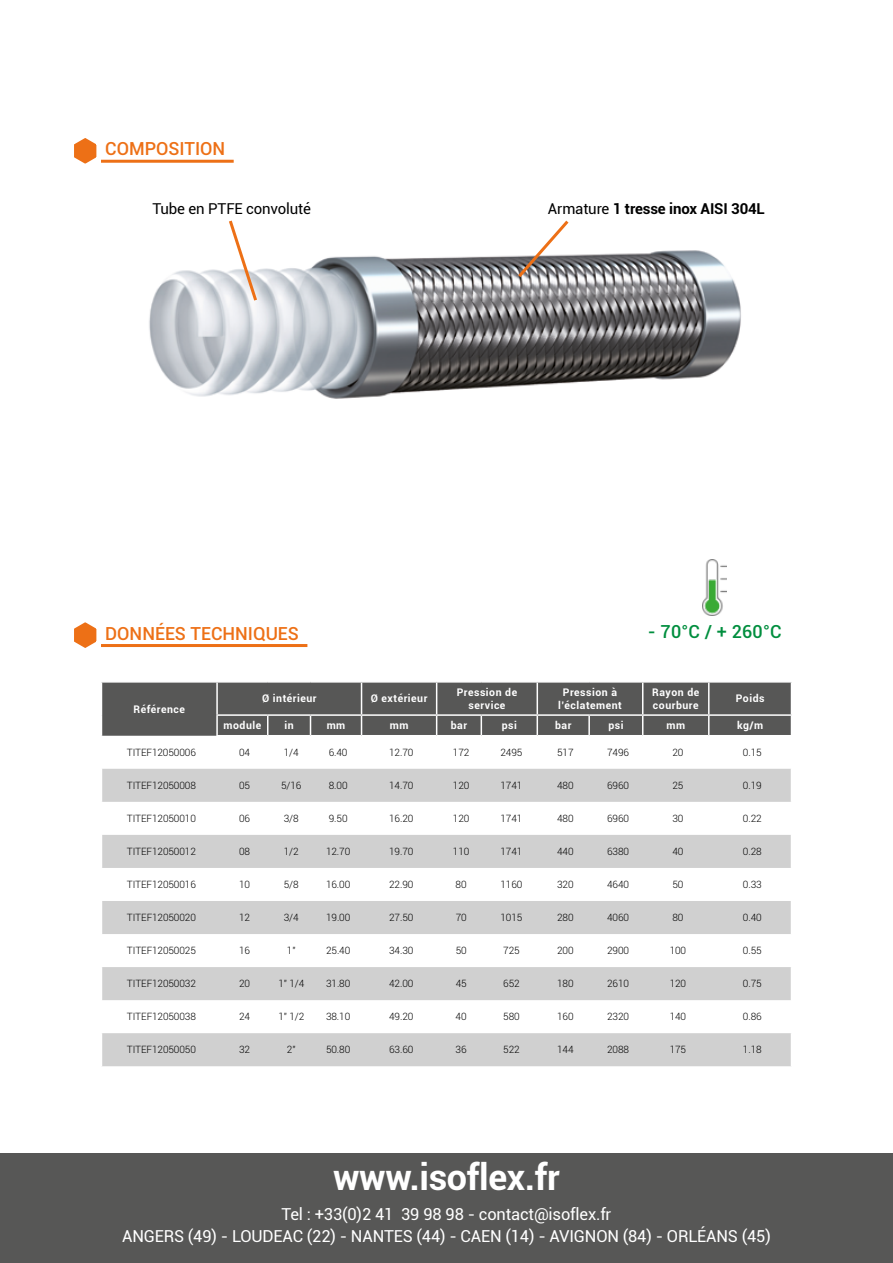
<style>
.page{position:relative;width:893px;height:1263px;background:#fff}
.page>*{position:absolute;margin:0;border:0;box-sizing:border-box;transform-origin:0 0}
.t1{font:700 36px "Roboto";letter-spacing:-.01em;color:#fff}
.t2{font:500 18px "Roboto";color:#ed7016}
.t3{font:500 18px "Roboto";color:#008e3e}
.t4{font:16.5px/22px "Roboto";letter-spacing:-.01em;color:#fff;text-align:center}
.t5{font:700 15px "Roboto";letter-spacing:-.01em;color:#000}
.t6{font:15px "Roboto";letter-spacing:-.01em;color:#000}
.t7{font:700 10.5px/12.6px "Roboto";letter-spacing:.05em;color:#fff;text-align:center}
.t8{font:300 10.05px "Roboto";letter-spacing:-.01em;color:#000}
.s1{font-weight:400}
</style>
<div class="page">
<div style="left:0;top:1153px;width:893px;height:110px;background:#575756"></div>
<svg style="left:102px;top:769px;width:689px;height:297px;fill:#d0d0d0"></svg>
<svg style="left:101px;top:682px;width:691px;height:54px;background:#60605f"></svg>
<hr style="left:216px;top:735px;width:52px;height:1px;background:#fff">
<hr style="left:268px;top:735px;width:42px;height:1px;background:#fff">
<hr style="left:310px;top:735px;width:52px;height:1px;background:#fff">
<hr style="left:362px;top:735px;width:75px;height:1px;background:#fff">
<hr style="left:437px;top:735px;width:44px;height:1px;background:#fff">
<hr style="left:481px;top:735px;width:56px;height:1px;background:#fff">
<hr style="left:537px;top:735px;width:52px;height:1px;background:#fff">
<hr style="left:589px;top:735px;width:54px;height:1px;background:#fff">
<hr style="left:643px;top:735px;width:66px;height:1px;background:#fff">
<hr style="left:709px;top:735px;width:83px;height:1px;background:#fff">
<img style="left:703px;top:560px;width:24px;height:56px">
<img style="left:149px;top:250px;width:592px;height:149px">
<svg style="left:227px;top:220px;width:32px;height:84px"></svg>
<svg style="left:515px;top:220px;width:57px;height:60px"></svg>
<svg style="left:74px;top:138px;width:31px;height:26px"></svg>
<svg style="left:74px;top:622px;width:23px;height:26px"></svg>
<hr style="left:101px;top:160px;width:133px;height:3px;background:#ed7016">
<hr style="left:101px;top:644px;width:206px;height:3px;background:#ed7016">
<h2 class="t2" style="left:105px;top:136px;width:121px">COMPOSITION</h2>
<h3 class="t6" style="left:152px;top:198px;width:160px">Tube en PTFE convoluté</h3>
<h3 class="t5" style="left:548px;top:198px;width:219px"><span class="s1">Armature</span> 1 tresse inox AISI 304L</h3>
<h2 class="t2" style="left:105px;top:621px;width:195px">DONNÉES TECHNIQUES</h2>
<h2 class="t3" style="left:648px;top:619px;width:135px">- 70°C / + 260°C</h2>
<p class="t7" style="left:134px;top:702px;width:53px">Référence</p>
<p class="t7" style="left:262px;top:692px;width:56px">Ø intérieur</p>
<p class="t7" style="left:371px;top:692px;width:58px">Ø extérieur</p>
<p class="t7" style="left:457px;top:686px;width:62px">Pression de service</p>
<p class="t7" style="left:558px;top:686px;width:65px">Pression à l’éclatement</p>
<p class="t7" style="left:652px;top:686px;width:49px;text-align:left">Rayon de courbure</p>
<p class="t7" style="left:736px;top:692px;width:30px">Poids</p>
<p class="t7" style="left:223px;top:719px;width:39px">module</p>
<p class="t7" style="left:284px;top:719px;width:11px">in</p>
<p class="t7" style="left:327px;top:719px;width:20px">mm</p>
<p class="t7" style="left:390px;top:719px;width:20px">mm</p>
<p class="t7" style="left:451px;top:719px;width:18px">bar</p>
<p class="t7" style="left:502px;top:719px;width:17px">psi</p>
<p class="t7" style="left:555px;top:719px;width:18px">bar</p>
<p class="t7" style="left:608px;top:719px;width:17px">psi</p>
<p class="t7" style="left:666px;top:719px;width:20px">mm</p>
<p class="t7" style="left:737px;top:719px;width:28px">kg/m</p>
<p class="t8" style="left:127px;top:745px;width:71px">TITEF12050006</p>
<p class="t8" style="left:239px;top:745px;width:13px">04</p>
<p class="t8" style="left:284px;top:745px;width:16px">1/4</p>
<p class="t8" style="left:329px;top:745px;width:20px">6.40</p>
<p class="t8" style="left:389px;top:745px;width:26px">12.70</p>
<p class="t8" style="left:453px;top:745px;width:18px">172</p>
<p class="t8" style="left:500px;top:745px;width:23px">2495</p>
<p class="t8" style="left:557px;top:745px;width:18px">517</p>
<p class="t8" style="left:607px;top:745px;width:23px">7496</p>
<p class="t8" style="left:672px;top:745px;width:13px">20</p>
<p class="t8" style="left:743px;top:745px;width:20px">0.15</p>
<p class="t8" style="left:127px;top:778px;width:71px">TITEF12050008</p>
<p class="t8" style="left:239px;top:778px;width:13px">05</p>
<p class="t8" style="left:281px;top:778px;width:22px">5/16</p>
<p class="t8" style="left:329px;top:778px;width:20px">8.00</p>
<p class="t8" style="left:389px;top:778px;width:26px">14.70</p>
<p class="t8" style="left:453px;top:778px;width:18px">120</p>
<p class="t8" style="left:500px;top:778px;width:23px">1741</p>
<p class="t8" style="left:557px;top:778px;width:18px">480</p>
<p class="t8" style="left:607px;top:778px;width:23px">6960</p>
<p class="t8" style="left:672px;top:778px;width:13px">25</p>
<p class="t8" style="left:743px;top:778px;width:20px">0.19</p>
<p class="t8" style="left:127px;top:811px;width:71px">TITEF12050010</p>
<p class="t8" style="left:239px;top:811px;width:13px">06</p>
<p class="t8" style="left:284px;top:811px;width:16px">3/8</p>
<p class="t8" style="left:329px;top:811px;width:20px">9.50</p>
<p class="t8" style="left:389px;top:811px;width:26px">16.20</p>
<p class="t8" style="left:453px;top:811px;width:18px">120</p>
<p class="t8" style="left:500px;top:811px;width:23px">1741</p>
<p class="t8" style="left:557px;top:811px;width:18px">480</p>
<p class="t8" style="left:607px;top:811px;width:23px">6960</p>
<p class="t8" style="left:672px;top:811px;width:13px">30</p>
<p class="t8" style="left:743px;top:811px;width:20px">0.22</p>
<p class="t8" style="left:127px;top:845px;width:71px">TITEF12050012</p>
<p class="t8" style="left:239px;top:845px;width:13px">08</p>
<p class="t8" style="left:284px;top:845px;width:16px">1/2</p>
<p class="t8" style="left:326px;top:845px;width:26px">12.70</p>
<p class="t8" style="left:389px;top:845px;width:26px">19.70</p>
<p class="t8" style="left:453px;top:845px;width:18px">110</p>
<p class="t8" style="left:500px;top:845px;width:23px">1741</p>
<p class="t8" style="left:557px;top:845px;width:18px">440</p>
<p class="t8" style="left:607px;top:845px;width:23px">6380</p>
<p class="t8" style="left:672px;top:845px;width:13px">40</p>
<p class="t8" style="left:743px;top:845px;width:20px">0.28</p>
<p class="t8" style="left:127px;top:878px;width:71px">TITEF12050016</p>
<p class="t8" style="left:239px;top:878px;width:13px">10</p>
<p class="t8" style="left:284px;top:878px;width:16px">5/8</p>
<p class="t8" style="left:326px;top:878px;width:26px">16.00</p>
<p class="t8" style="left:389px;top:878px;width:26px">22.90</p>
<p class="t8" style="left:456px;top:878px;width:13px">80</p>
<p class="t8" style="left:500px;top:878px;width:23px">1160</p>
<p class="t8" style="left:557px;top:878px;width:18px">320</p>
<p class="t8" style="left:607px;top:878px;width:23px">4640</p>
<p class="t8" style="left:672px;top:878px;width:13px">50</p>
<p class="t8" style="left:743px;top:878px;width:20px">0.33</p>
<p class="t8" style="left:127px;top:911px;width:71px">TITEF12050020</p>
<p class="t8" style="left:239px;top:911px;width:13px">12</p>
<p class="t8" style="left:284px;top:911px;width:16px">3/4</p>
<p class="t8" style="left:326px;top:911px;width:26px">19.00</p>
<p class="t8" style="left:389px;top:911px;width:26px">27.50</p>
<p class="t8" style="left:456px;top:911px;width:13px">70</p>
<p class="t8" style="left:500px;top:911px;width:23px">1015</p>
<p class="t8" style="left:557px;top:911px;width:18px">280</p>
<p class="t8" style="left:607px;top:911px;width:23px">4060</p>
<p class="t8" style="left:672px;top:911px;width:13px">80</p>
<p class="t8" style="left:743px;top:911px;width:20px">0.40</p>
<p class="t8" style="left:127px;top:944px;width:71px">TITEF12050025</p>
<p class="t8" style="left:239px;top:944px;width:13px">16</p>
<p class="t8" style="left:287px;top:944px;width:10px">1"</p>
<p class="t8" style="left:326px;top:944px;width:26px">25.40</p>
<p class="t8" style="left:389px;top:944px;width:26px">34.30</p>
<p class="t8" style="left:456px;top:944px;width:13px">50</p>
<p class="t8" style="left:503px;top:944px;width:18px">725</p>
<p class="t8" style="left:557px;top:944px;width:18px">200</p>
<p class="t8" style="left:607px;top:944px;width:23px">2900</p>
<p class="t8" style="left:670px;top:944px;width:18px">100</p>
<p class="t8" style="left:743px;top:944px;width:20px">0.55</p>
<p class="t8" style="left:127px;top:977px;width:71px">TITEF12050032</p>
<p class="t8" style="left:239px;top:977px;width:13px">20</p>
<p class="t8" style="left:278px;top:977px;width:27px">1" 1/4</p>
<p class="t8" style="left:326px;top:977px;width:26px">31.80</p>
<p class="t8" style="left:389px;top:977px;width:26px">42.00</p>
<p class="t8" style="left:456px;top:977px;width:13px">45</p>
<p class="t8" style="left:503px;top:977px;width:18px">652</p>
<p class="t8" style="left:557px;top:977px;width:18px">180</p>
<p class="t8" style="left:607px;top:977px;width:23px">2610</p>
<p class="t8" style="left:670px;top:977px;width:18px">120</p>
<p class="t8" style="left:743px;top:977px;width:20px">0.75</p>
<p class="t8" style="left:127px;top:1010px;width:71px">TITEF12050038</p>
<p class="t8" style="left:239px;top:1010px;width:13px">24</p>
<p class="t8" style="left:278px;top:1010px;width:27px">1" 1/2</p>
<p class="t8" style="left:326px;top:1010px;width:26px">38.10</p>
<p class="t8" style="left:389px;top:1010px;width:26px">49.20</p>
<p class="t8" style="left:456px;top:1010px;width:13px">40</p>
<p class="t8" style="left:503px;top:1010px;width:18px">580</p>
<p class="t8" style="left:557px;top:1010px;width:18px">160</p>
<p class="t8" style="left:607px;top:1010px;width:23px">2320</p>
<p class="t8" style="left:670px;top:1010px;width:18px">140</p>
<p class="t8" style="left:743px;top:1010px;width:20px">0.86</p>
<p class="t8" style="left:127px;top:1043px;width:71px">TITEF12050050</p>
<p class="t8" style="left:239px;top:1043px;width:13px">32</p>
<p class="t8" style="left:287px;top:1043px;width:10px">2"</p>
<p class="t8" style="left:326px;top:1043px;width:26px">50.80</p>
<p class="t8" style="left:389px;top:1043px;width:26px">63.60</p>
<p class="t8" style="left:456px;top:1043px;width:13px">36</p>
<p class="t8" style="left:503px;top:1043px;width:18px">522</p>
<p class="t8" style="left:557px;top:1043px;width:18px">144</p>
<p class="t8" style="left:607px;top:1043px;width:23px">2088</p>
<p class="t8" style="left:670px;top:1043px;width:18px">175</p>
<p class="t8" style="left:743px;top:1043px;width:20px">1.18</p>
<h1 class="t1" style="left:333px;top:1152px;width:228px">www.isoflex.fr</h1>
<h3 class="t4" style="left:122px;top:1202px;width:650px">Tel : +33(0)2 41 39 98 98 - contact@isoflex.fr<br>ANGERS (49) - LOUDEAC (22) - NANTES (44) - CAEN (14) - AVIGNON (84) - ORLÉANS (45)</h3>
</div>
